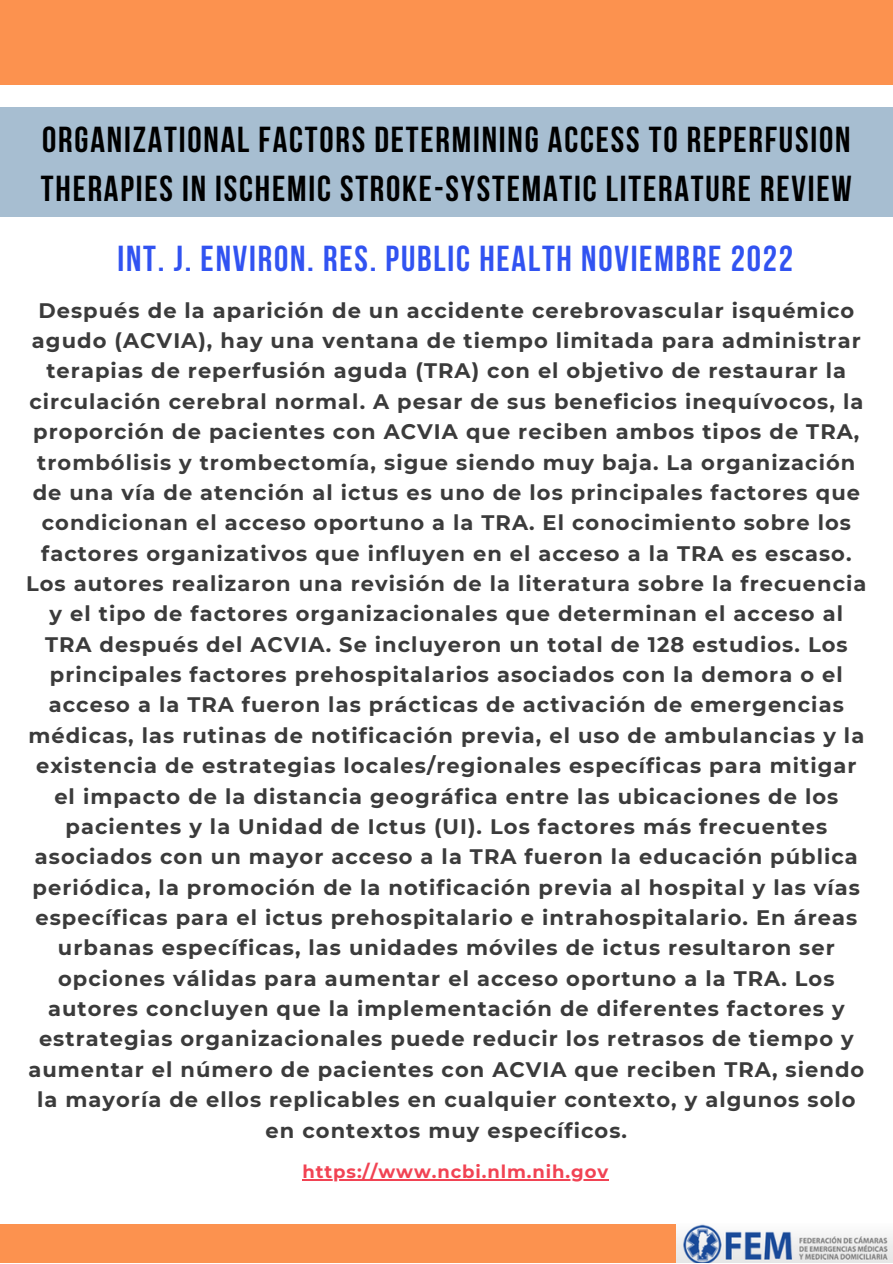
<style>
.page{position:relative;width:893px;height:1264px;background:#fff}
.page>*{position:absolute;margin:0;border:0;box-sizing:border-box;transform-origin:0 0}
.t1{font:700 36px/49.5px "Bebas Neue";letter-spacing:.05em;color:#000}
.t2{font:700 36px "Bebas Neue";letter-spacing:.05em;color:#3153f1}
.t3{font:700 21px/30.3px "Montserrat";letter-spacing:.05em;color:#3b3b3b;text-align:center}
.t4{font:700 18px "Montserrat";letter-spacing:.05em;color:#f14353}
.s1{font-family:"Anonymous Pro";font-size:30.9px;color:#fff}
</style>
<div class="page">
<div style="left:0;top:108px;width:892px;height:109px;background:#a7bed1"></div>
<div style="left:0;top:0;width:892px;height:84px;background:#fc924f"></div>
<hr style="left:302px;top:1179px;width:307px;height:1px;background:#f14353">
<div style="left:0;top:1224px;width:892px;height:38px;background:#fc924f"></div>
<img style="left:676px;top:1224px;width:216px;height:38px">
<h1 class="t1" style="left:41px;top:118px;width:812px">O R G A<span class="s1">A</span>N<span class="s1">C</span>I Z<span class="s1">T</span>A<span class="s1">I</span>T<span class="s1">V</span>I O<span class="s1">I</span>N<span class="s1">D</span>A<span class="s1">A</span>L<span class="s1">D</span>F A<span class="s1">A</span>C<span class="s1">C</span>T O<span class="s1">A</span>R<span class="s1">D</span>S<span class="s1">É</span> D<span class="s1">M</span>E<span class="s1">I</span>T<span class="s1">C</span>E<span class="s1">A</span>R M<span class="s1">C</span>I N<span class="s1">C</span>I <span class="s1">E</span>N G<span class="s1">S</span> A <span class="s1">S</span>C C<span class="s1">A</span>E<span class="s1">L</span>S<span class="s1">U</span>S<span class="s1">D</span>T O<span class="s1">F</span>R<span class="s1">E</span>E<span class="s1">B</span>P<span class="s1">R</span>E R<span class="s1">E</span>F<span class="s1">R</span>U<span class="s1">O</span>S I O N<br>THERAPIES IN ISCHEMIC STROKE-SYSTEMATIC LITERATURE REVIEW</h1>
<h1 class="t2" style="left:117px;top:244px;width:677px">INT. J. ENVIRON. RES. PUBLIC HEALTH NOVIEMBRE 2022</h1>
<p class="t3" style="left:26px;top:295px;width:841px">Después de la aparición de un accidente cerebrovascular isquémico agudo (ACVIA), hay una ventana de tiempo limitada para administrar terapias de reperfusión aguda (TRA) con el objetivo de restaurar la circulación cerebral normal. A pesar de sus beneficios inequívocos, la proporción de pacientes con ACVIA que reciben ambos tipos de TRA, trombólisis y trombectomía, sigue siendo muy baja. La organización de una vía de atención al ictus es uno de los principales factores que condicionan el acceso oportuno a la TRA. El conocimiento sobre los factores organizativos que influyen en el acceso a la TRA es escaso.<br>Los autores realizaron una revisión de la literatura sobre la frecuencia y el tipo de factores organizacionales que determinan el acceso al TRA después del ACVIA. Se incluyeron un total de 128 estudios. Los principales factores prehospitalarios asociados con la demora o el acceso a la TRA fueron las prácticas de activación de emergencias médicas, las rutinas de notificación previa, el uso de ambulancias y la existencia de estrategias locales/regionales específicas para mitigar el impacto de la distancia geográfica entre las ubicaciones de los pacientes y la Unidad de Ictus (UI). Los factores más frecuentes asociados con un mayor acceso a la TRA fueron la educación pública periódica, la promoción de la notificación previa al hospital y las vías específicas para el ictus prehospitalario e intrahospitalario. En áreas urbanas específicas, las unidades móviles de ictus resultaron ser opciones válidas para aumentar el acceso oportuno a la TRA. Los autores concluyen que la implementación de diferentes factores y estrategias organizacionales puede reducir los retrasos de tiempo y aumentar el número de pacientes con ACVIA que reciben TRA, siendo la mayoría de ellos replicables en cualquier contexto, y algunos solo en contextos muy específicos.</p>
<p class="t4" style="left:302px;top:1160px;width:307px">https://www.ncbi.nlm.nih.gov</p>
</div>
